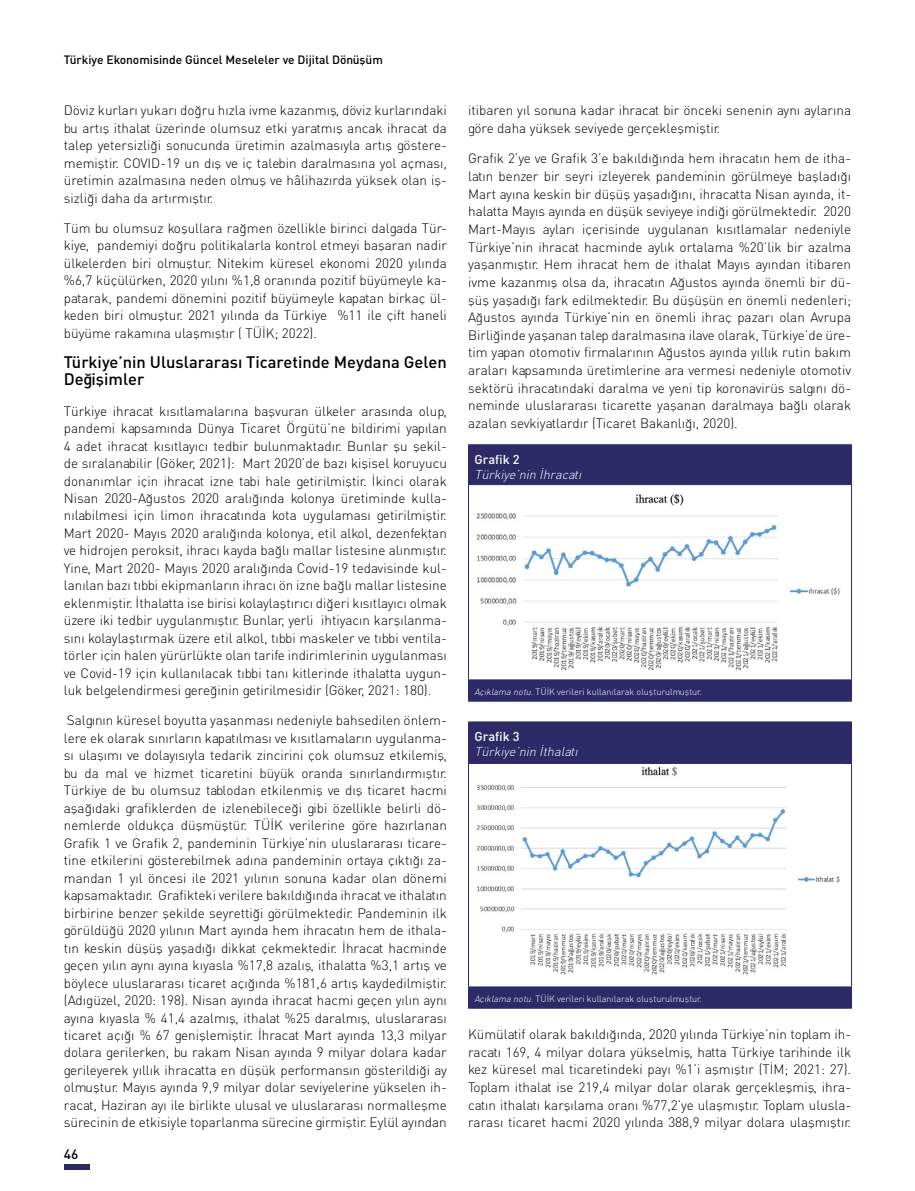
<style>
.page{position:relative;width:915px;height:1191px;background:#fff}
.page>*{position:absolute;margin:0;border:0;box-sizing:border-box;transform-origin:0 0}
.t1{font:16.5px/17.4px "DIN Medium Tr";color:#000}
.t2{font:13.5px/17.4px "DINT Light Tr";color:#000;text-align:justify}
.t3{font:13.5px "DIN Medium Tr";color:#000}
.t4{font:italic 12.75px "DINT Light Tr";color:#fff}
.t5{font:12.75px "DIN Medium Tr";color:#fff}
.t6{font:12px "DIN Medium Tr";color:#000}
.t7{font:9px "DINT Light Tr";color:#fff}
.s1{font-style:italic}
</style>
<div class="page">
<div style="left:64px;top:1163px;width:25px;height:6px;background:#2d2a67"></div>
<svg style="left:469px;top:445px;width:381px;height:256px;fill:#2d2a67"></svg>
<hr style="left:468px;top:444px;width:383px;height:1px;background:#2d2a67">
<hr style="left:468px;top:445px;width:1px;height:39px;background:#2d2a67">
<hr style="left:850px;top:445px;width:1px;height:39px;background:#2d2a67">
<hr style="left:468px;top:484px;width:383px;height:1px;background:#2d2a67">
<hr style="left:468px;top:485px;width:1px;height:194px;background:#2d2a67">
<hr style="left:850px;top:485px;width:1px;height:194px;background:#2d2a67">
<hr style="left:468px;top:679px;width:383px;height:1px;background:#2d2a67">
<svg style="left:468px;top:680px;width:1px;height:21px"></svg>
<svg style="left:850px;top:680px;width:1px;height:21px"></svg>
<hr style="left:468px;top:701px;width:383px;height:1px;background:#2d2a67">
<img style="left:473px;top:489px;width:372px;height:185px">
<svg style="left:469px;top:722px;width:381px;height:285px;fill:#2d2a67"></svg>
<hr style="left:468px;top:721px;width:383px;height:1px;background:#2d2a67">
<hr style="left:468px;top:722px;width:1px;height:41px;background:#2d2a67">
<hr style="left:850px;top:722px;width:1px;height:41px;background:#2d2a67">
<hr style="left:468px;top:763px;width:383px;height:1px;background:#2d2a67">
<hr style="left:468px;top:764px;width:1px;height:222px;background:#2d2a67">
<hr style="left:850px;top:764px;width:1px;height:222px;background:#2d2a67">
<hr style="left:468px;top:986px;width:383px;height:1px;background:#2d2a67">
<svg style="left:468px;top:987px;width:1px;height:20px"></svg>
<svg style="left:850px;top:987px;width:1px;height:20px"></svg>
<hr style="left:468px;top:1007px;width:383px;height:1px;background:#2d2a67">
<img style="left:473px;top:764px;width:372px;height:214px">
<p class="t6" style="left:64px;top:52px;width:320px">Türkiye Ekonomisinde Güncel Meseleler ve Dijital Dönüşüm</p>
<p class="t2" style="left:64px;top:102px;width:384px">Döviz kurları yukarı doğru hızla ivme kazanmış, döviz kurlarındaki bu artış ithalat üzerinde olumsuz etki yaratmış ancak ihracat da talep yetersizliği sonucunda üretimin azalmasıyla artış göstere&shy;memiştir. COVID-19 un dış ve iç talebin daralmasına yol açması, üretimin azalmasına neden olmuş ve hâlihazırda yüksek olan iş&shy;sizliği daha da artırmıştır.</p>
<p class="t2" style="left:64px;top:219px;width:384px">Tüm bu olumsuz koşullara rağmen özellikle birinci dalgada Tür&shy;kiye, pandemiyi doğru politikalarla kontrol etmeyi başaran nadir ülkelerden biri olmuştur. Nitekim küresel ekonomi 2020 yılında %6,7 küçülürken, 2020 yılını %1,8 oranında pozitif büyümeyle ka&shy;patarak, pandemi dönemini pozitif büyümeyle kapatan birkaç ül&shy;keden biri olmuştur. 2021 yılında da Türkiye %11 ile çift haneli büyüme rakamına ulaşmıştır ( TÜİK; 2022).</p>
<p class="t1" style="left:64px;top:353px;width:384px">Türkiye’nin Uluslararası Ticaretinde Meydana Gelen<br>Değişimler</p>
<p class="t2" style="left:64px;top:402px;width:384px">Türkiye ihracat kısıtlamalarına başvuran ülkeler arasında olup, pandemi kapsamında Dünya Ticaret Örgütü’ne bildirimi yapılan 4 adet ihracat kısıtlayıcı tedbir bulunmaktadır. Bunlar şu şekil&shy;de sıralanabilir (Göker, 2021): Mart 2020’de bazı kişisel koruyucu donanımlar için ihracat izne tabi hale getirilmiştir. İkinci olarak Nisan 2020-Ağustos 2020 aralığında kolonya üretiminde kulla&shy;nılabilmesi için limon ihracatında kota uygulaması getirilmiştir.<br>Mart 2020- Mayıs 2020 aralığında kolonya, etil alkol, dezenfektan ve hidrojen peroksit, ihracı kayda bağlı mallar listesine alınmıştır.<br>Yine, Mart 2020- Mayıs 2020 aralığında Covid-19 tedavisinde kul&shy;lanılan bazı tıbbi ekipmanların ihracı ön izne bağlı mallar listesine eklenmiştir. İthalatta ise birisi kolaylaştırıcı diğeri kısıtlayıcı olmak üzere iki tedbir uygulanmıştır. Bunlar, yerli ihtiyacın karşılanma&shy;sını kolaylaştırmak üzere etil alkol, tıbbi maskeler ve tıbbi ventila&shy;törler için halen yürürlükte olan tarife indirimlerinin uygulanması ve Covid-19 için kullanılacak tıbbi tanı kitlerinde ithalatta uygun&shy;luk belgelendirmesi gereğinin getirilmesidir (Göker, 2021: 180).</p>
<p class="t2" style="left:64px;top:711px;width:384px">Salgının küresel boyutta yaşanması nedeniyle bahsedilen önlem&shy;lere ek olarak sınırların kapatılması ve kısıtlamaların uygulanma&shy;sı ulaşımı ve dolayısıyla tedarik zincirini çok olumsuz etkilemiş, bu da mal ve hizmet ticaretini büyük oranda sınırlandırmıştır.<br>Türkiye de bu olumsuz tablodan etkilenmiş ve dış ticaret hacmi aşağıdaki grafiklerden de izlenebileceği gibi özellikle belirli dö&shy;nemlerde oldukça düşmüştür. TÜİK verilerine göre hazırlanan Grafik 1 ve Grafik 2, pandeminin Türkiye’nin uluslararası ticare&shy;tine etkilerini gösterebilmek adına pandeminin ortaya çıktığı za&shy;mandan 1 yıl öncesi ile 2021 yılının sonuna kadar olan dönemi kapsamaktadır. Grafikteki verilere bakıldığında ihracat ve ithalatın birbirine benzer şekilde seyrettiği görülmektedir. Pandeminin ilk görüldüğü 2020 yılının Mart ayında hem ihracatın hem de ithala&shy;tın keskin düşüş yaşadığı dikkat çekmektedir. İhracat hacminde geçen yılın aynı ayına kıyasla %17,8 azalış, ithalatta %3,1 artış ve böylece uluslararası ticaret açığında %181,6 artış kaydedilmiştir. (Adıgüzel, 2020: 198). Nisan ayında ihracat hacmi geçen yılın aynı ayına kıyasla % 41,4 azalmış, ithalat %25 daralmış, uluslararası ticaret açığı % 67 genişlemiştir. İhracat Mart ayında 13,3 milyar dolara gerilerken, bu rakam Nisan ayında 9 milyar dolara kadar gerileyerek yıllık ihracatta en düşük performansın gösterildiği ay olmuştur. Mayıs ayında 9,9 milyar dolar seviyelerine yükselen ih&shy;racat, Haziran ayı ile birlikte ulusal ve uluslararası normalleşme sürecinin de etkisiyle toparlanma sürecine girmiştir. Eylül ayından</p>
<p class="t3" style="left:64px;top:1145px;width:16px">46</p>
<p class="t2" style="left:468px;top:102px;width:384px">itibaren yıl sonuna kadar ihracat bir önceki senenin aynı aylarına göre daha yüksek seviyede gerçekleşmiştir.</p>
<p class="t2" style="left:468px;top:150px;width:384px">Grafik 2’ye ve Grafik 3’e bakıldığında hem ihracatın hem de itha&shy;latın benzer bir seyri izleyerek pandeminin görülmeye başladığı Mart ayına keskin bir düşüş yaşadığını, ihracatta Nisan ayında, it&shy;halatta Mayıs ayında en düşük seviyeye indiği görülmektedir. 2020<br>Mart-Mayıs ayları içerisinde uygulanan kısıtlamalar nedeniyle Türkiye’nin ihracat hacminde aylık ortalama %20’lik bir azalma yaşanmıştır. Hem ihracat hem de ithalat Mayıs ayından itibaren ivme kazanmış olsa da, ihracatın Ağustos ayında önemli bir dü&shy;şüş yaşadığı fark edilmektedir. Bu düşüşün en önemli nedenleri; Ağustos ayında Türkiye’nin en önemli ihraç pazarı olan Avrupa Birliğinde yaşanan talep daralmasına ilave olarak, Türkiye’de üre&shy;tim yapan otomotiv firmalarının Ağustos ayında yıllık rutin bakım araları kapsamında üretimlerine ara vermesi nedeniyle otomotiv sektörü ihracatındaki daralma ve yeni tip koronavirüs salgını dö&shy;neminde uluslararası ticarette yaşanan daralmaya bağlı olarak azalan sevkiyatlardır (Ticaret Bakanlığı, 2020).</p>
<p class="t5" style="left:474px;top:451px;width:47px">Grafik 2</p>
<p class="t4" style="left:474px;top:466px;width:111px">Türkiye’nin İhracatı</p>
<p class="t7" style="left:474px;top:686px;width:229px"><span class="s1">Açıklama notu.</span>TÜİK verileri kullanılarak oluşturulmuştur.</p>
<p class="t5" style="left:474px;top:728px;width:47px">Grafik 3</p>
<p class="t4" style="left:474px;top:743px;width:108px">Türkiye’nin İthalatı</p>
<p class="t7" style="left:474px;top:993px;width:229px"><span class="s1">Açıklama notu.</span>TÜİK verileri kullanılarak oluşturulmuştur.</p>
<p class="t2" style="left:468px;top:1025px;width:384px">Kümülatif olarak bakıldığında, 2020 yılında Türkiye’nin toplam ih&shy;racatı 169, 4 milyar dolara yükselmiş, hatta Türkiye tarihinde ilk kez küresel mal ticaretindeki payı %1’i aşmıştır (TİM; 2021: 27).<br>Toplam ithalat ise 219,4 milyar dolar olarak gerçekleşmiş, ihra&shy;catın ithalatı karşılama oranı %77,2’ye ulaşmıştır. Toplam ulusla&shy;rarası ticaret hacmi 2020 yılında 388,9 milyar dolara ulaşmıştır.</p>
</div>
